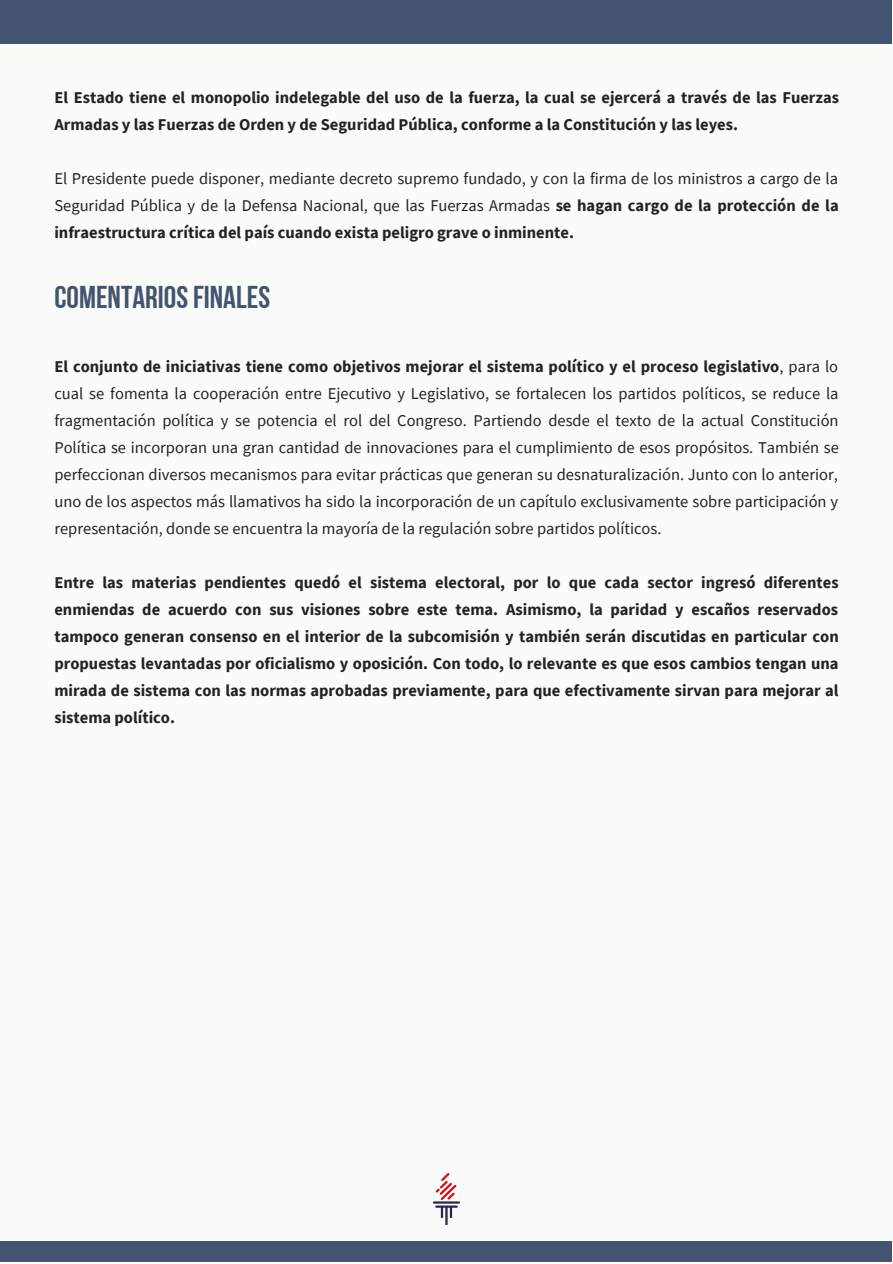
<style>
.page{position:relative;width:893px;height:1264px;background:#fff}
.page>*{position:absolute;margin:0;border:0;box-sizing:border-box;transform-origin:0 0}
.t1{font:31.5px "Bebas Neue Cyrillic";color:#445470}
.t2{font:16.5px/27px "Source Sans Pro";color:#222;text-align:justify}
.t3{font:700 16.5px/27px "Source Sans Pro";color:#222}
.s1{font-weight:700}
</style>
<div class="page">
<div style="left:0;top:0;width:892px;height:1262px;background:#fafcf9"></div>
<div style="left:0;top:0;width:891px;height:43px;background:#445470"></div>
<div style="left:0;top:1241px;width:891px;height:21px;background:#445470"></div>
<img style="left:433px;top:1173px;width:26px;height:51px">
<p class="t3" style="left:54px;top:84px;width:786px">El Estado tiene el monopolio indelegable del uso de la fuerza, la cual se ejercerá a través de las Fuerzas<br>Armadas y las Fuerzas de Orden y de Seguridad Pública, conforme a la Constitución y las leyes.</p>
<p class="t2" style="left:54px;top:165px;width:785px">El Presidente puede disponer, mediante decreto supremo fundado, y con la firma de los ministros a cargo de la Seguridad Pública y de la Defensa Nacional, que las Fuerzas Armadas <span class="s1">se hagan cargo de la protección de la infraestructura crítica del país cuando exista peligro grave o inminente.</span></p>
<h1 class="t1" style="left:54px;top:284px;width:217px">COMENTARIOS FINALES</h1>
<p class="t2" style="left:54px;top:353px;width:786px"><span class="s1">El conjunto de iniciativas tiene como objetivos mejorar el sistema político y el proceso legislativo</span>, para lo cual se fomenta la cooperación entre Ejecutivo y Legislativo, se fortalecen los partidos políticos, se reduce la fragmentación política y se potencia el rol del Congreso. Partiendo desde el texto de la actual Constitución Política se incorporan una gran cantidad de innovaciones para el cumplimiento de esos propósitos. También se perfeccionan diversos mecanismos para evitar prácticas que generan su desnaturalización. Junto con lo anterior, uno de los aspectos más llamativos ha sido la incorporación de un capítulo exclusivamente sobre participación y representación, donde se encuentra la mayoría de la regulación sobre partidos políticos.</p>
<p class="t3" style="left:54px;top:568px;width:785px;text-align:justify">Entre las materias pendientes quedó el sistema electoral, por lo que cada sector ingresó diferentes enmiendas de acuerdo con sus visiones sobre este tema. Asimismo, la paridad y escaños reservados tampoco generan consenso en el interior de la subcomisión y también serán discutidas en particular con propuestas levantadas por oficialismo y oposición. Con todo, lo relevante es que esos cambios tengan una mirada de sistema con las normas aprobadas previamente, para que efectivamente sirvan para mejorar al sistema político.</p>
</div>
